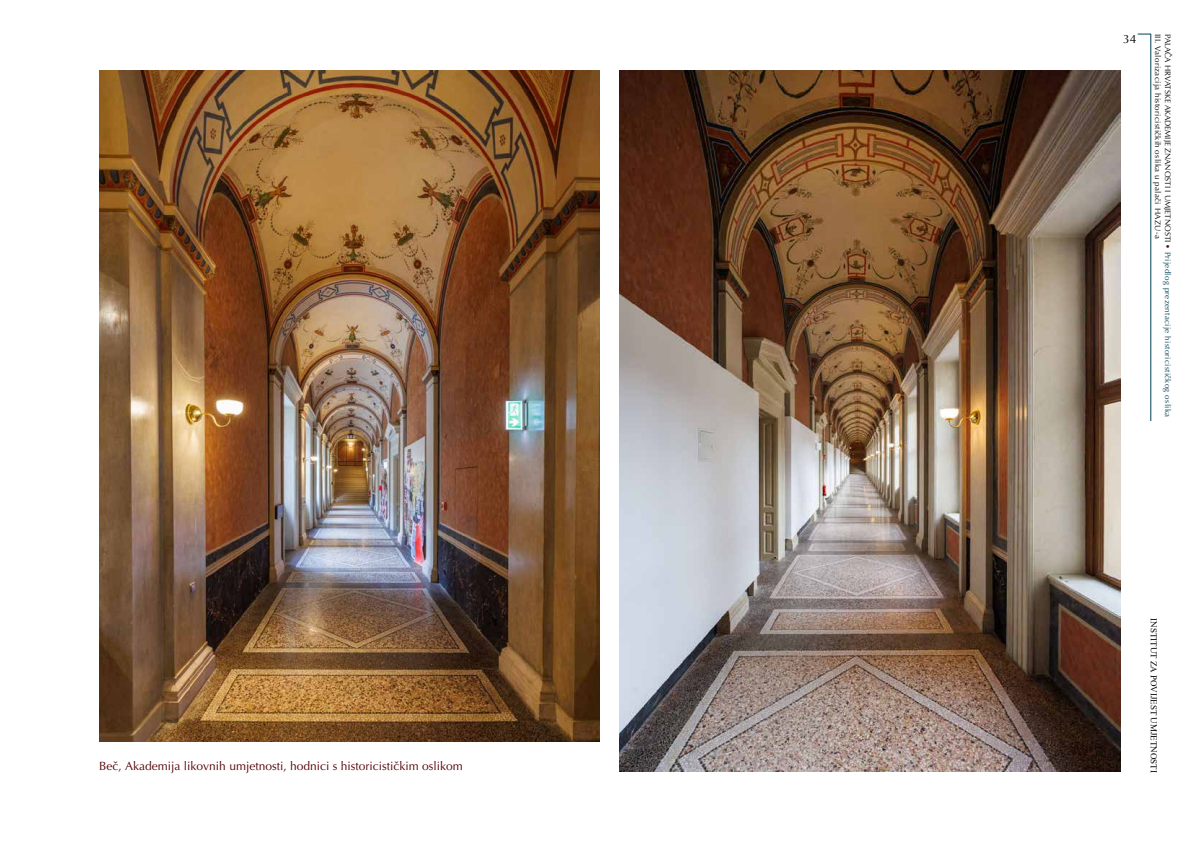
<style>
.page{position:relative;width:1191px;height:842px;background:#fff}
.page>*{position:absolute;margin:0;border:0;box-sizing:border-box;transform-origin:0 0}
.t1{font:12px "Optima LT Pro";color:#540007}
.t2{font:12px "Optima LT Pro";color:#000}
.t3{font:9px "Times New Roman";color:#000}
.t4{font:8px/9.8px "Optima LT Pro";letter-spacing:.04em;color:#000}
.s1{color:#540007}
.s2{color:#003f57}
</style>
<div class="page">
<hr style="left:1150px;top:34px;width:1px;height:387px;background:#003f57">
<svg style="left:1137px;top:34px;width:13px;height:1px"></svg>
<img style="left:619px;top:71px;width:501px;height:700px">
<img style="left:99px;top:71px;width:501px;height:670px">
<h1 class="t1" style="left:99px;top:758px;width:365px">Beč, Akademija likovnih umjetnosti, hodnici s historicističkim oslikom</h1>
<h1 class="t2" style="left:1123px;top:31px;width:15px">34</h1>
<p class="t4" style="left:1172px;top:34px;width:385px;rotate:90deg">PALAČA HRVATSKE AKADEMIJE ZNANOSTI I UMJETNOSTI <span class="s1">•</span> <span class="s2">Prijedlog prezentacije historicističkog oslika<br></span>III. Valorizacija historicističkih oslika u palači HAZU-a</p>
<p class="t3" style="left:1160px;top:618px;width:156px;rotate:90deg">INSTITUT ZA POVIJEST UMJETNOSTI</p>
</div>
